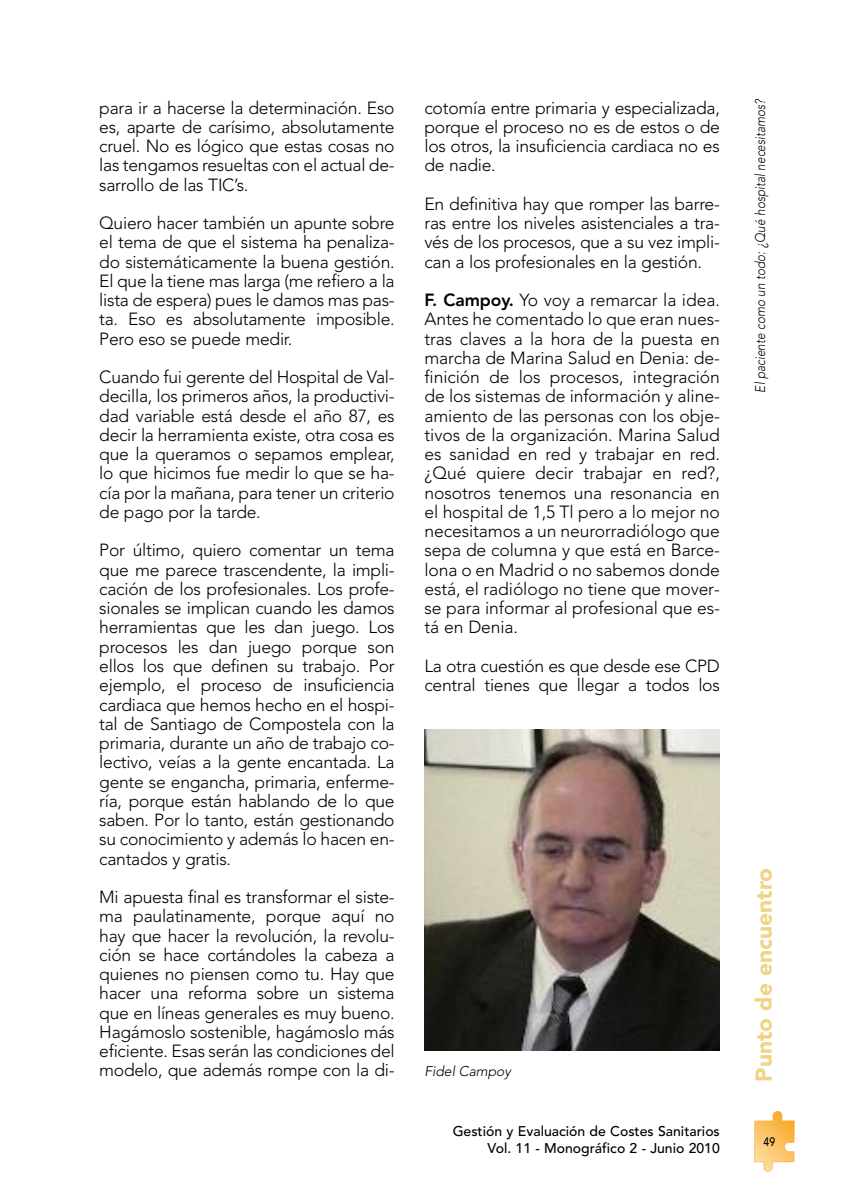
<style>
.page{position:relative;width:844px;height:1191px;background:#fff}
.page>*{position:absolute;margin:0;border:0;box-sizing:border-box;transform-origin:0 0}
.t1{font:900 22.75px "Avenir";color:#f0d486}
.t2{font:300 17.5px/19.2px "Avenir";letter-spacing:-.015em;color:#000;text-align:justify}
.t3{font:500 14px/17.5px "Avenir";color:#000;text-align:right}
.t4{font:italic 300 14px "Avenir";color:#000;scale:.85 1}
.t5{font:italic 300 14px "Avenir";color:#000}
.t6{font:500 12.25px "Avenir";color:#000;scale:.85 1}
.s1{font-weight:800}
</style>
<div class="page">
<svg style="left:754px;top:1111px;width:40px;height:60px"></svg>
<img style="left:424px;top:730px;width:295px;height:320px">
<p class="t2" style="left:99px;top:99px;width:297px">para ir a hacerse la determinación. Eso es, aparte de carísimo, absolutamente cruel. No es lógico que estas cosas no las tengamos resueltas con el actual de&shy;sarrollo de las TIC’s.</p>
<p class="t2" style="left:99px;top:215px;width:297px">Quiero hacer también un apunte sobre el tema de que el sistema ha penaliza&shy;do sistemáticamente la buena gestión.<br>El que la tiene mas larga (me refiero a la lista de espera) pues le damos mas pas&shy;ta. Eso es absolutamente imposible.<br>Pero eso se puede medir.</p>
<p class="t2" style="left:99px;top:369px;width:297px">Cuando fui gerente del Hospital de Val&shy;decilla, los primeros años, la productivi&shy;dad variable está desde el año 87, es decir la herramienta existe, otra cosa es que la queramos o sepamos emplear, lo que hicimos fue medir lo que se ha&shy;cía por la mañana, para tener un criterio de pago por la tarde.</p>
<p class="t2" style="left:99px;top:542px;width:297px">Por último, quiero comentar un tema que me parece trascendente, la impli&shy;cación de los profesionales. Los profe&shy;sionales se implican cuando les damos herramientas que les dan juego. Los procesos les dan juego porque son ellos los que definen su trabajo. Por ejemplo, el proceso de insuficiencia cardiaca que hemos hecho en el hospi&shy;tal de Santiago de Compostela con la primaria, durante un año de trabajo co&shy;lectivo, veías a la gente encantada. La gente se engancha, primaria, enferme&shy;ría, porque están hablando de lo que saben. Por lo tanto, están gestionando su conocimiento y además lo hacen en&shy;cantados y gratis.</p>
<p class="t2" style="left:99px;top:889px;width:297px">Mi apuesta final es transformar el siste&shy;ma paulatinamente, porque aquí no hay que hacer la revolución, la revolu&shy;ción se hace cortándoles la cabeza a quienes no piensen como tu. Hay que hacer una reforma sobre un sistema que en líneas generales es muy bueno.<br>Hagámoslo sostenible, hagámoslo más eficiente. Esas serán las condiciones del modelo, que además rompe con la di-</p>
<p class="t2" style="left:424px;top:99px;width:297px">cotomía entre primaria y especializada, porque el proceso no es de estos o de los otros, la insuficiencia cardiaca no es de nadie.</p>
<p class="t2" style="left:424px;top:196px;width:297px">En definitiva hay que romper las barre&shy;ras entre los niveles asistenciales a tra&shy;vés de los procesos, que a su vez impli&shy;can a los profesionales en la gestión.</p>
<p class="t2" style="left:424px;top:292px;width:297px"><span class="s1">F. Campoy.</span> Yo voy a remarcar la idea.<br>Antes he comentado lo que eran nues&shy;tras claves a la hora de la puesta en marcha de Marina Salud en Denia: de&shy;finición de los procesos, integración de los sistemas de información y aline&shy;amiento de las personas con los obje&shy;tivos de la organización. Marina Salud es sanidad en red y trabajar en red. ¿Qué quiere decir trabajar en red?, nosotros tenemos una resonancia en el hospital de 1,5 Tl pero a lo mejor no necesitamos a un neurorradiólogo que sepa de columna y que está en Barce&shy;lona o en Madrid o no sabemos donde está, el radiólogo no tiene que mover&shy;se para informar al profesional que es&shy;tá en Denia.</p>
<p class="t2" style="left:424px;top:658px;width:297px">La otra cuestión es que desde ese CPD central tienes que llegar a todos los</p>
<p class="t4" style="left:754px;top:392px;width:347px;rotate:-90deg">El paciente como un todo: ¿Qué hospital necesitamos?</p>
<p class="t5" style="left:424px;top:1065px;width:88px">Fidel Campoy</p>
<h1 class="t1" style="left:754px;top:1081px;width:216px;rotate:-90deg">Punto de encuentro</h1>
<p class="t3" style="left:452px;top:1123px;width:268px">Gestión y Evaluación de Costes Sanitarios<br>Vol. 11 - Monográfico 2 - Junio 2010</p>
<p class="t6" style="left:763px;top:1136px;width:15px">49</p>
</div>
